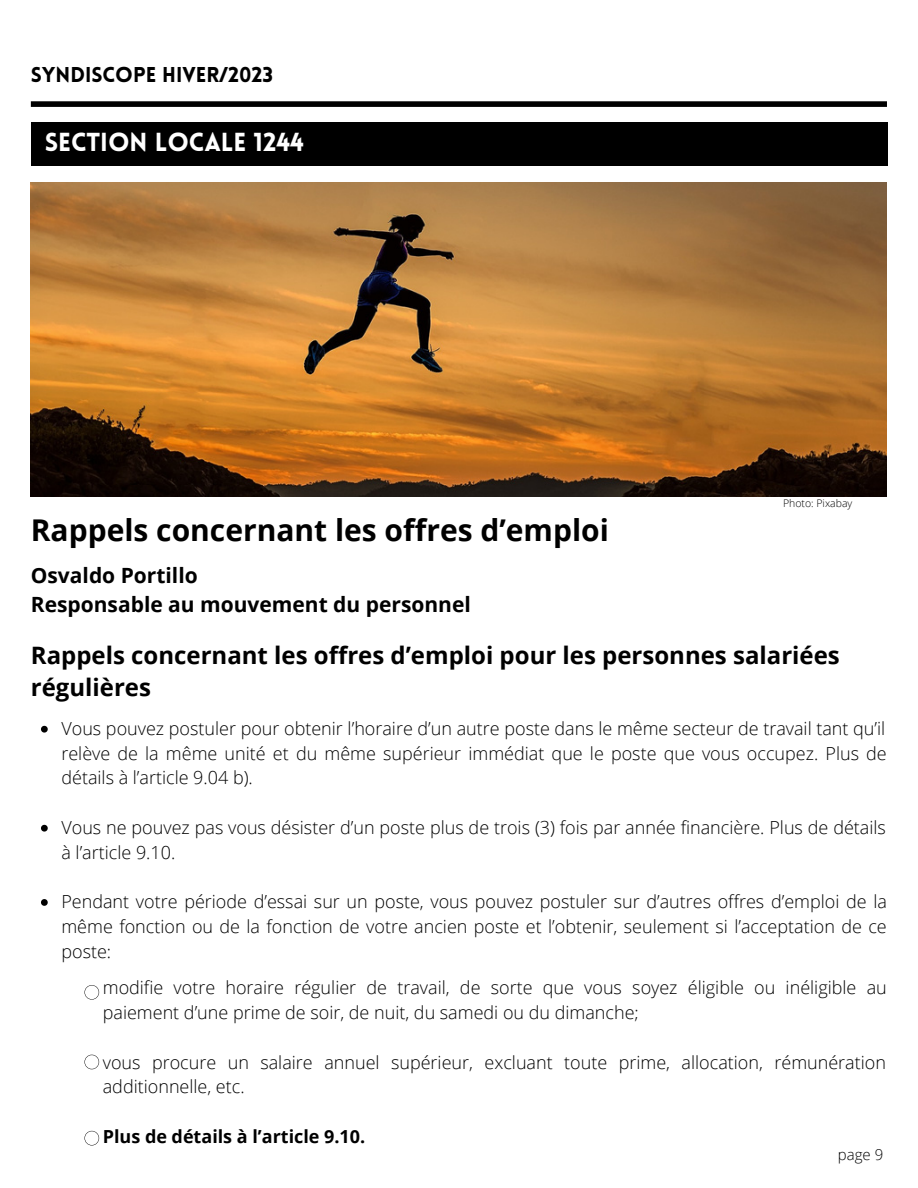
<style>
.page{position:relative;width:918px;height:1188px;background:#fff}
.page>*{position:absolute;margin:0;border:0;box-sizing:border-box;transform-origin:0 0}
.t1{font:700 30px "Open Sans";color:#000}
.t2{font:900 25.5px "Lovelo";color:#fff}
.t3{font:700 24px/32.7px "Open Sans";color:#000}
.t4{font:700 21px/29.2px "Open Sans";color:#000}
.t5{font:900 21px "Lovelo";color:#000}
.t6{font:300 18px/24.8px "Open Sans";color:#000}
.t7{font:700 18px "Open Sans";color:#000}
.t8{font:300 15px "Open Sans";color:#000}
.t9{font:300 10.5px "Open Sans";color:#000}
</style>
<div class="page">
<div style="left:31px;top:101px;width:856px;height:6px;background:#000"></div>
<div style="left:31px;top:123px;width:856px;height:43px;background:#000"></div>
<img style="left:31px;top:183px;width:856px;height:314px">
<svg style="left:85px;top:985px;width:14px;height:15px"></svg>
<svg style="left:41px;top:726px;width:7px;height:7px"></svg>
<svg style="left:41px;top:825px;width:7px;height:7px"></svg>
<svg style="left:41px;top:899px;width:7px;height:7px"></svg>
<svg style="left:85px;top:1055px;width:14px;height:14px"></svg>
<svg style="left:85px;top:1131px;width:14px;height:14px"></svg>
<p class="t5" style="left:31px;top:66px;width:244px">SYNDISCOPE HIVER/2023</p>
<h2 class="t2" style="left:45px;top:132px;width:261px">SECTION LOCALE 1244</h2>
<p class="t9" style="left:783px;top:496px;width:71px">Photo: Pixabay</p>
<h1 class="t1" style="left:31px;top:508px;width:580px">Rappels concernant les offres d’emploi</h1>
<p class="t4" style="left:31px;top:560px;width:441px">Osvaldo Portillo<br>Responsable au mouvement du personnel</p>
<h3 class="t3" style="left:31px;top:638px;width:811px">Rappels concernant les offres d’emploi pour les personnes salariées régulières</h3>
<p class="t6" style="left:61px;top:715px;width:827px;text-align:justify">Vous pouvez postuler pour obtenir l’horaire d’un autre poste dans le même secteur de travail tant qu’il relève de la même unité et du même supérieur immédiat que le poste que vous occupez. Plus de détails à l’article 9.04 b).</p>
<p class="t6" style="left:61px;top:814px;width:826px">Vous ne pouvez pas vous désister d’un poste plus de trois (3) fois par année financière. Plus de détails à l’article 9.10.</p>
<p class="t6" style="left:61px;top:889px;width:827px;text-align:justify">Pendant votre période d’essai sur un poste, vous pouvez postuler sur d’autres offres d’emploi de la même fonction ou de la fonction de votre ancien poste et l’obtenir, seulement si l’acceptation de ce poste:</p>
<p class="t6" style="left:103px;top:975px;width:786px">modifie votre horaire régulier de travail, de sorte que vous soyez éligible ou inéligible au paiement d’une prime de soir, de nuit, du samedi ou du dimanche;</p>
<p class="t6" style="left:103px;top:1049px;width:785px">vous procure un salaire annuel supérieur, excluant toute prime, allocation, rémunération additionnelle, etc.</p>
<p class="t7" style="left:103px;top:1124px;width:264px">Plus de détails à l’article 9.10.</p>
<p class="t8" style="left:838px;top:1144px;width:47px">page 9</p>
</div>
